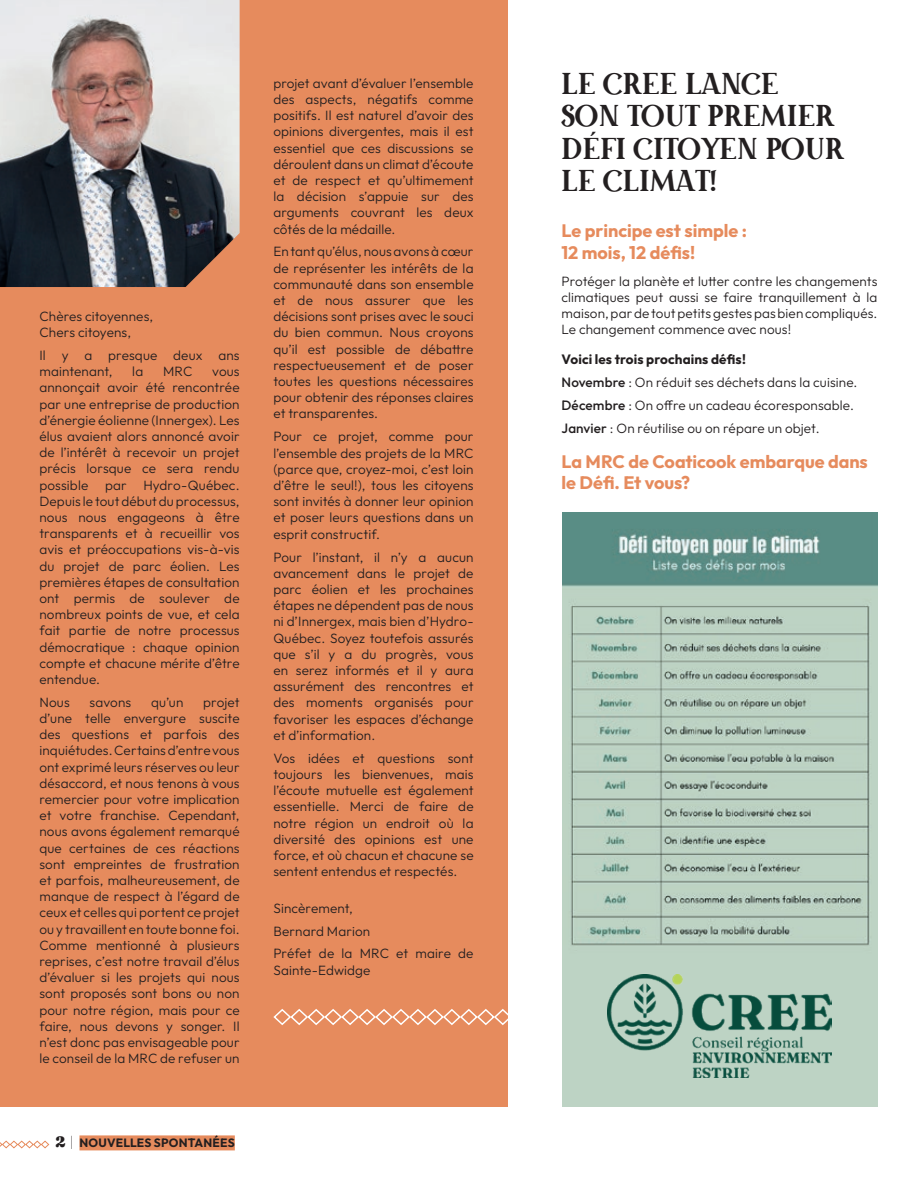
<style>
.page{position:relative;width:918px;height:1188px;background:#fff}
.page>*{position:absolute;margin:0;border:0;box-sizing:border-box;transform-origin:0 0}
.t1{font:27px/32.4px "Meridies Antiqua";letter-spacing:.04em;color:#231f20}
.t2{font:700 18px/21.6px "Outfit";color:#e68b5d}
.t3{font:300 13.5px/16.2px "Outfit";letter-spacing:.01em;color:#231f20;text-align:justify}
.t4{font:700 12px "Outfit";letter-spacing:.02em;color:#231f20}
.s1{font-family:"Fraunces 9 pt";font-weight:900;font-size:15px}
.s2{font-weight:100;font-size:15px}
.s3{font-weight:700}
.s4{font-weight:500}
</style>
<div class="page">
<div style="left:79px;top:1135px;width:156px;height:15px;background:#e68b5d"></div>
<svg style="left:0;top:1140px;width:50px;height:9px"></svg>
<div style="left:0;top:0;width:507px;height:1107px;background:#e68b5d"></div>
<svg style="left:273px;top:1008px;width:235px;height:18px"></svg>
<img style="left:0;top:0;width:240px;height:287px">
<img style="left:562px;top:513px;width:316px;height:594px">
<img style="left:607px;top:974px;width:225px;height:104px">
<p class="t3" style="left:39px;top:308px;width:115px">Chères citoyennes,<br>Chers citoyens,</p>
<p class="t3" style="left:39px;top:347px;width:202px">Il y a presque deux ans maintenant,</p>
<p class="t3" style="left:132px;top:364px;width:12px">la</p>
<p class="t3" style="left:163px;top:364px;width:31px">MRC</p>
<p class="t3" style="left:39px;top:364px;width:202px;text-indent:173px">vous annonçait avoir été rencontrée par une entreprise de production d’énergie éolienne (Innergex). Les élus avaient alors annoncé avoir de l’intérêt à recevoir un projet précis lorsque ce sera rendu possible par Hydro-Québec.<br>Depuis le tout début du processus, nous nous engageons à être transparents et à recueillir vos avis et préoccupations vis-à-vis du projet de parc éolien. Les premières étapes de consultation ont permis de soulever de nombreux points de vue, et cela fait partie de notre processus démocratique : chaque opinion compte et chacune mérite d’être entendue.</p>
<p class="t3" style="left:39px;top:694px;width:32px">Nous</p>
<p class="t3" style="left:90px;top:694px;width:43px">savons</p>
<p class="t3" style="left:151px;top:694px;width:34px">qu’un</p>
<p class="t3" style="left:39px;top:694px;width:202px;text-indent:164px">projet d’une telle envergure suscite des questions et parfois des inquiétudes. Certains d’entre vous ont exprimé leurs réserves ou leur désaccord, et nous tenons à vous remercier pour votre implication et votre franchise. Cependant, nous avons également remarqué que certaines de ces réactions sont empreintes de frustration et parfois, malheureusement, de manque de respect à l’égard de ceux et celles qui portent ce projet ou y travaillent en toute bonne foi.<br>Comme mentionné à plusieurs reprises, c’est notre travail d’élus d’évaluer si les projets qui nous sont proposés sont bons ou non pour notre région, mais pour ce faire, nous devons y songer. Il n’est donc pas envisageable pour le conseil de la MRC de refuser un</p>
<p class="t4" style="left:56px;top:1135px;width:181px"><span class="s1">2</span> <span class="s2">|</span> NOUVELLES SPONTANÉES</p>
<p class="t3" style="left:273px;top:75px;width:202px">projet avant d’évaluer l’ensemble des aspects, négatifs comme positifs. Il est naturel d’avoir des opinions divergentes, mais il est essentiel que ces discussions se déroulent dans un climat d’écoute et de respect et qu’ultimement la décision s’appuie sur des arguments couvrant les deux côtés de la médaille.</p>
<p class="t3" style="left:273px;top:244px;width:202px">En tant qu’élus, nous avons à cœur de représenter les intérêts de la communauté dans son ensemble et de nous assurer que les décisions sont prises avec le souci du bien commun. Nous croyons qu’il est possible de débattre respectueusement et de poser toutes les questions nécessaires pour obtenir des réponses claires et transparentes.</p>
<p class="t3" style="left:273px;top:429px;width:202px">Pour ce projet, comme pour l’ensemble des projets de la MRC (parce que, croyez-moi, c’est loin d’être le seul!), tous les citoyens sont invités à donner leur opinion et poser leurs questions dans un esprit constructif.</p>
<p class="t3" style="left:273px;top:549px;width:202px">Pour l’instant, il n’y a aucun avancement dans le projet de parc éolien et les prochaines étapes ne dépendent pas de nous ni d’Innergex, mais bien d’Hydro-Québec. Soyez toutefois assurés que s’il y a du progrès, vous en serez informés et il y aura assurément des rencontres et des moments organisés pour favoriser les espaces d’échange et d’information.</p>
<p class="t3" style="left:273px;top:750px;width:202px">Vos idées et questions sont toujours les bienvenues, mais l’écoute mutuelle est également essentielle. Merci de faire de notre région un endroit où la diversité des opinions est une force, et où chacun et chacune se sentent entendus et respectés.</p>
<p class="t3" style="left:273px;top:897px;width:202px;line-height:23px;text-align:left">Sincèrement,<br>Bernard Marion<br>Préfet de la MRC et maire de</p>
<p class="t3" style="left:273px;top:962px;width:99px">Sainte-Edwidge</p>
<h1 class="t1" style="left:561px;top:68px;width:283px">LE CREE LANCE<br>SON TOUT PREMIER<br>DÉFI CITOYEN POUR<br>LE CLIMAT!</h1>
<h2 class="t2" style="left:561px;top:221px;width:187px">Le principe est simple :<br>12 mois, 12 défis!</h2>
<p class="t3" style="left:561px;top:273px;width:318px">Protéger la planète et lutter contre les changements climatiques peut aussi se faire tranquillement à la maison, par de tout petits gestes pas bien compliqués.<br>Le changement commence avec nous!</p>
<p class="t3" style="left:561px;top:348px;width:298px;line-height:23px;text-align:left"><span class="s3">Voici les trois prochains défis!<br></span><span class="s4">Novembre</span> : On réduit ses déchets dans la cuisine.<br><span class="s4">Décembre</span> : On offre un cadeau écoresponsable.<br><span class="s4">Janvier</span> : On réutilise ou on répare un objet.</p>
<h2 class="t2" style="left:561px;top:451px;width:308px">La MRC de Coaticook embarque dans le Défi. Et vous?</h2>
</div>
